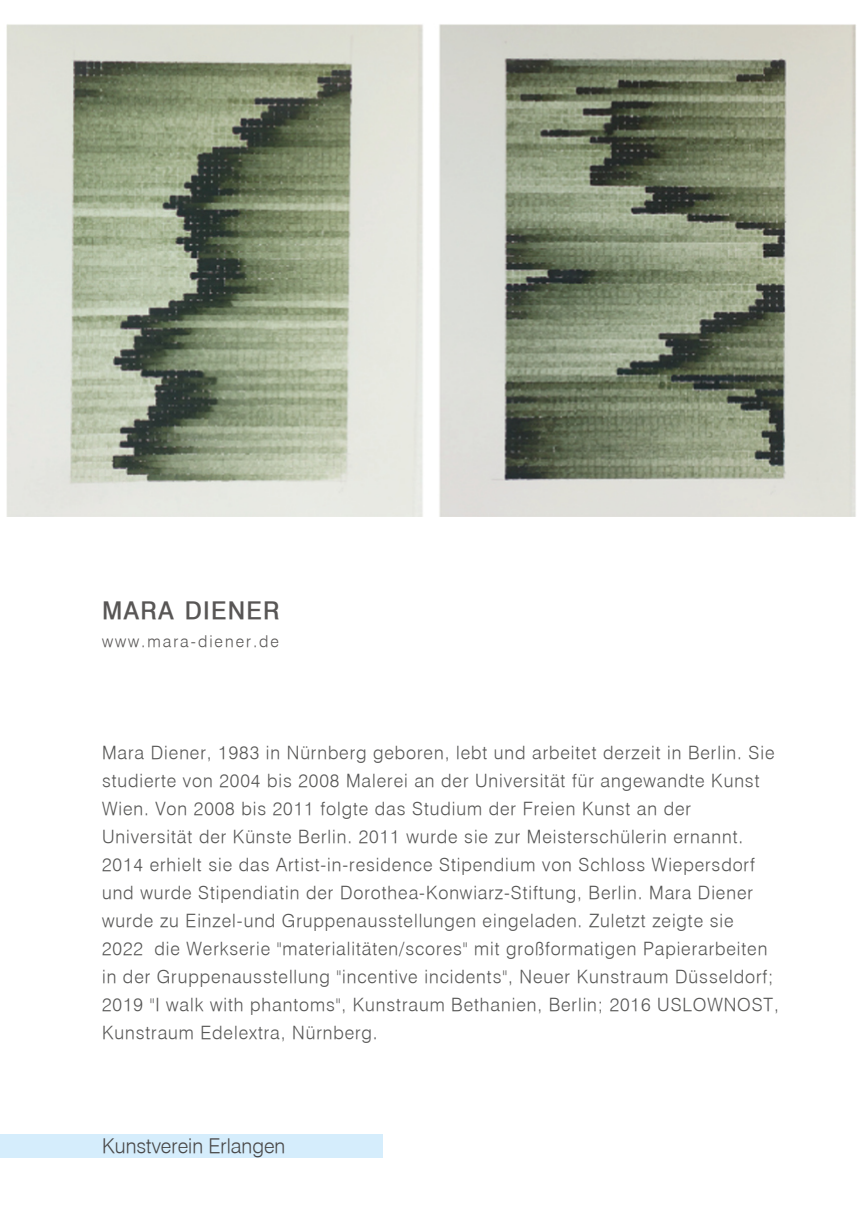
<style>
.page{position:relative;width:862px;height:1214px;background:#fff}
.page>*{position:absolute;margin:0;border:0;box-sizing:border-box;transform-origin:0 0}
.t1{font:24px "Swiss 721 Medium BT";letter-spacing:.05em;color:#585655}
.t2{font:20px "Swiss 721 Light BT";color:#494848}
.t3{font:18px/28px "Swiss 721 Light BT";letter-spacing:.05em;color:#575756}
.t4{font:16px "Swiss 721 Light BT";letter-spacing:.125em;color:#585655}
</style>
<div class="page">
<div style="left:0;top:1134px;width:382px;height:23px;background:#d5edfc"></div>
<img style="left:6px;top:24px;width:850px;height:492px">
<h1 class="t1" style="left:102px;top:595px;width:179px">MARA DIENER</h1>
<p class="t4" style="left:102px;top:631px;width:178px">www.mara-diener.de</p>
<p class="t3" style="left:102px;top:738px;width:678px">Mara Diener, 1983 in Nürnberg geboren, lebt und arbeitet derzeit in Berlin. Sie studierte von 2004 bis 2008 Malerei an der Universität für angewandte Kunst Wien. Von 2008 bis 2011 folgte das Studium der Freien Kunst an der Universität der Künste Berlin. 2011 wurde sie zur Meisterschülerin ernannt.<br>2014 erhielt sie das Artist-in-residence Stipendium von Schloss Wiepersdorf und wurde Stipendiatin der Dorothea-Konwiarz-Stiftung, Berlin. Mara Diener wurde zu Einzel-und Gruppenausstellungen eingeladen. Zuletzt zeigte sie 2022 die Werkserie "materialitäten/scores" mit großformatigen Papierarbeiten in der Gruppenausstellung "incentive incidents", Neuer Kunstraum Düsseldorf; 2019 "I walk with phantoms", Kunstraum Bethanien, Berlin; 2016 USLOWNOST, Kunstraum Edelextra, Nürnberg.</p>
<p class="t2" style="left:102px;top:1133px;width:185px">Kunstverein Erlangen</p>
</div>
